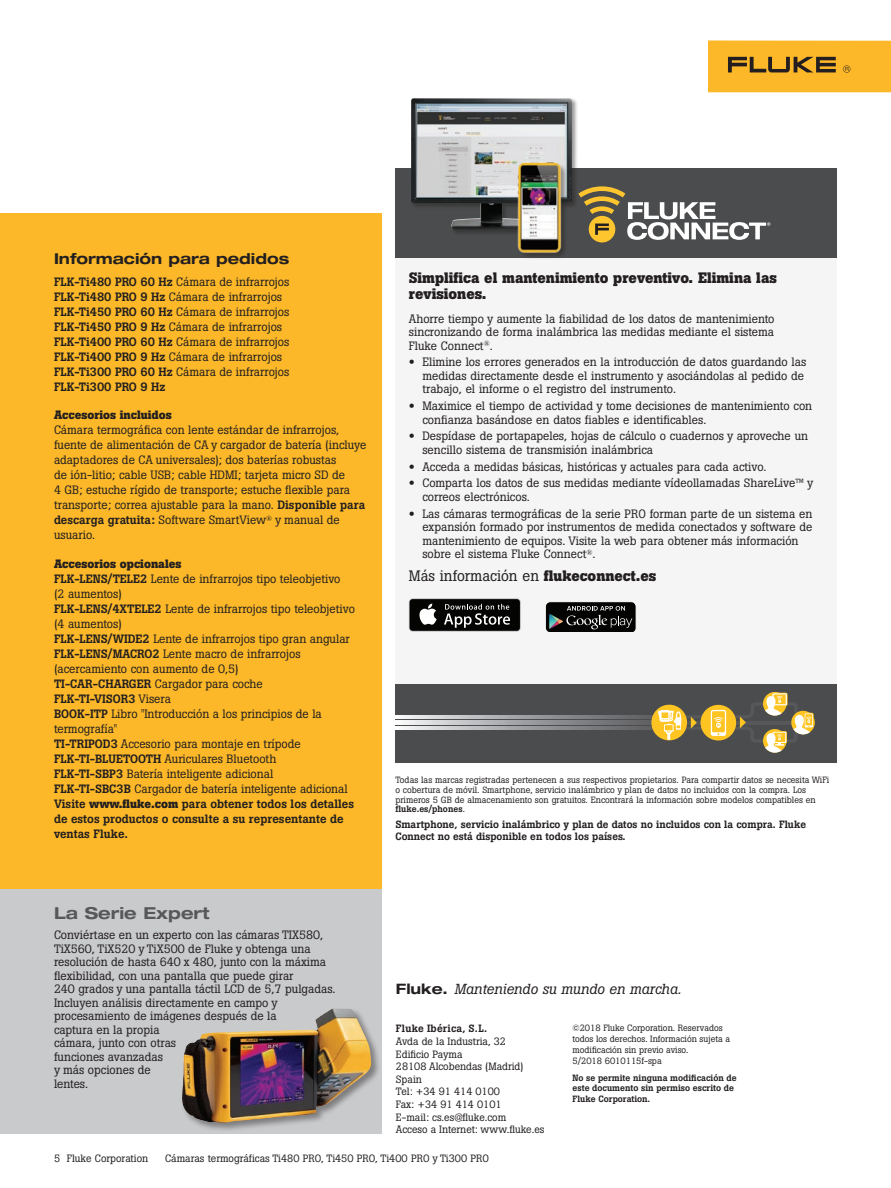
<style>
.page{position:relative;width:891px;height:1188px;background:#fff}
.page>*{position:absolute;margin:0;border:0;box-sizing:border-box;transform-origin:0 0}
.t1{font:700 expanded 16.5px "Helvetica Neue LT Std";color:#57585a}
.t2{font:700 15px/16.5px "Boton Pro";color:#231f20}
.t3{font:15px "Boton Pro";color:#231f20}
.t4{font:700 expanded 15px "Helvetica Neue LT Std";color:#231f20}
.t5{font:italic 14.4px "Boton Pro";color:#231f20}
.t6{font:12px/15px "Boton Pro";color:#231f20}
.t7{font:700 12px "Boton Pro";color:#231f20}
.t8{font:10.5px/12.6px "Boton Pro";color:#231f20}
.t9{font:500 10.5px/12px "Boton Pro";color:#231f20}
.t10{font:500 10.5px "Boton Pro";letter-spacing:.025em;color:#231f20}
.t11{font:9px/9.8px "Boton Pro";color:#231f20}
.t12{font:500 9px/10.8px "Boton Pro";color:#231f20}
.s1{font-weight:500}
.s2{font-weight:700}
.s3{font-family:"Helvetica Neue LT Std";font-weight:500;font-stretch:expanded}
.s4{font-size:11.7px}
.s5{font-family:"Helvetica Neue LT Std";font-weight:700;font-style:normal;font-stretch:expanded}
</style>
<div class="page">
<div style="left:0;top:869px;width:382px;height:265px;background:#c9cacc"></div>
<div style="left:0;top:213px;width:382px;height:676px;background:#fcb828"></div>
<div style="left:708px;top:40px;width:183px;height:52px;background:#fcb828"></div>
<svg style="left:728px;top:57px;width:108px;height:15px"></svg>
<svg style="left:843px;top:65px;width:7px;height:8px"></svg>
<div style="left:180px;top:1007px;width:201px;height:125px;background:#231f20;opacity:.45"></div>
<img style="left:181px;top:1008px;width:191px;height:115px">
<div style="left:395px;top:168px;width:442px;height:594px;background:#4b4c4d"></div>
<div style="left:589px;top:216px;width:26px;height:26px;background:#fec52e;border-radius:50%"></div>
<svg style="left:578px;top:186px;width:192px;height:54px"></svg>
<div style="left:395px;top:258px;width:442px;height:425px;background:#f5f5f6"></div>
<svg style="left:409px;top:598px;width:112px;height:34px"></svg>
<div style="left:410px;top:599px;width:110px;height:32px;background:#040503;border-radius:3px"></div>
<svg style="left:419px;top:604px;width:18px;height:21px"></svg>
<svg style="left:444px;top:604px;width:66px;height:24px"></svg>
<svg style="left:545px;top:602px;width:91px;height:29px;background:#292b2a"></svg>
<img style="left:395px;top:715px;width:258px;height:3px">
<img style="left:395px;top:721px;width:256px;height:3px">
<img style="left:395px;top:727px;width:258px;height:3px">
<div style="left:651px;top:705px;width:36px;height:35px;background:#fec422;border-radius:50%"></div>
<svg style="left:658px;top:693px;width:156px;height:60px"></svg>
<div style="left:410px;top:97px;width:168px;height:139px;background:#231f20;opacity:.45"></div>
<img style="left:411px;top:98px;width:161px;height:132px">
<div style="left:517px;top:162px;width:51px;height:98px;background:#231f20;opacity:.45"></div>
<img style="left:513px;top:159px;width:50px;height:100px">
<p class="t4" style="left:54px;top:249px;width:237px">Información para pedidos</p>
<p class="t6" style="left:54px;top:274px;width:237px"><span class="s1">FLK-Ti480 PRO 60 Hz</span> Cámara de infrarrojos <span class="s1">FLK-Ti480 PRO 9 Hz</span> Cámara de infrarrojos <span class="s1">FLK-Ti450 PRO 60 Hz</span> Cámara de infrarrojos <span class="s1">FLK-Ti450 PRO 9 Hz</span> Cámara de infrarrojos <span class="s1">FLK-Ti400 PRO 60 Hz</span> Cámara de infrarrojos <span class="s1">FLK-Ti400 PRO 9 Hz</span> Cámara de infrarrojos <span class="s1">FLK-Ti300 PRO 60 Hz</span> Cámara de infrarrojos <span class="s1">FLK-Ti300 PRO 9 Hz</span></p>
<p class="t7" style="left:54px;top:407px;width:119px">Accesorios incluidos</p>
<p class="t6" style="left:54px;top:422px;width:314px">Cámara termográfica con lente estándar de infrarrojos, fuente de alimentación de CA y cargador de batería (incluye adaptadores de CA universales); dos baterías robustas<br>de ión-litio; cable USB; cable HDMI; tarjeta micro SD de<br>4 GB; estuche rígido de transporte; estuche flexible para transporte; correa ajustable para la mano. <span class="s1">Disponible para descarga gratuita:</span> Software SmartView<sup>®</sup> y manual de usuario.</p>
<p class="t6" style="left:54px;top:556px;width:302px"><span class="s2">Accesorios opcionales<br></span><span class="s1">FLK-LENS/TELE2</span> Lente de infrarrojos tipo teleobjetivo<br>(2 aumentos)<br><span class="s1">FLK-LENS/4XTELE2</span> Lente de infrarrojos tipo teleobjetivo (4 aumentos)<br><span class="s1">FLK-LENS/WIDE2</span> Lente de infrarrojos tipo gran angular <span class="s1">FLK-LENS/MACRO2</span> Lente macro de infrarrojos (acercamiento con aumento de 0,5)<br><span class="s1">TI-CAR-CHARGER</span> Cargador para coche<br><span class="s1">FLK-TI-VISOR3</span> Visera<br><span class="s1">BOOK-ITP</span> Libro "Introducción a los principios de la termografía"<br><span class="s1">TI-TRIPOD3</span> Accesorio para montaje en trípode <span class="s1">FLK-TI-BLUETOOTH</span> Auriculares Bluetooth<br><span class="s1">FLK-TI-SBP3</span> Batería inteligente adicional<br><span class="s1">FLK-TI-SBC3B</span> Cargador de batería inteligente adicional <span class="s1">Visite</span> <span class="s2">www.fluke.com</span> <span class="s1">para obtener todos los detalles de estos productos o consulte a su representante de ventas Fluke.</span></p>
<h1 class="t1" style="left:54px;top:903px;width:157px">La Serie Expert</h1>
<p class="t6" style="left:54px;top:928px;width:283px;line-height:13.5px">Conviértase en un experto con las cámaras TIX580, TiX560, TiX520 y TiX500 de Fluke y obtenga una resolución de hasta 640 x 480, junto con la máxima flexibilidad, con una pantalla que puede girar<br>240 grados y una pantalla táctil LCD de 5,7 pulgadas.<br>Incluyen análisis directamente en campo y procesamiento de imágenes después de la<br>captura en la propia<br>cámara, junto con otras<br>funciones avanzadas<br>y más opciones de<br>lentes.</p>
<p class="t2" style="left:409px;top:269px;width:370px">Simplifica el mantenimiento preventivo. Elimina las revisiones.</p>
<p class="t6" style="left:409px;top:312px;width:367px;line-height:13.5px;text-align:justify">Ahorre tiempo y aumente la fiabilidad de los datos de mantenimiento sincronizando de forma inalámbrica las medidas mediante el sistema Fluke Connect<sup>®</sup>.</p>
<p class="t6" style="left:422px;top:355px;width:385px;line-height:13.5px;text-indent:-14px"><span class="s3">•</span> Elimine los errores generados en la introducción de datos guardando las medidas directamente desde el instrumento y asociándolas al pedido de trabajo, el informe o el registro del instrumento.</p>
<p class="t6" style="left:422px;top:399px;width:391px;line-height:13.5px;text-indent:-14px"><span class="s3">•</span> Maximice el tiempo de actividad y tome decisiones de mantenimiento con confianza basándose en datos fiables e identificables.</p>
<p class="t6" style="left:422px;top:429px;width:387px;line-height:13.5px;text-indent:-14px"><span class="s3">•</span> Despídase de portapapeles, hojas de cálculo o cuadernos y aproveche un sencillo sistema de transmisión inalámbrica</p>
<p class="t6" style="left:409px;top:459px;width:359px"><span class="s3">•</span> Acceda a medidas básicas, históricas y actuales para cada activo.</p>
<p class="t6" style="left:422px;top:476px;width:392px;line-height:13.5px;text-indent:-14px"><span class="s3">•</span> Comparta los datos de sus medidas mediante vídeollamadas ShareLive<span class="s4">™</span> y correos electrónicos.</p>
<p class="t6" style="left:422px;top:507px;width:392px;line-height:13.5px;text-indent:-14px"><span class="s3">•</span> Las cámaras termográficas de la serie PRO forman parte de un sistema en expansión formado por instrumentos de medida conectados y software de mantenimiento de equipos. Visite la web para obtener más información sobre el sistema Fluke Connect<sup>®</sup>.</p>
<p class="t3" style="left:409px;top:566px;width:249px">Más información en <span class="s2">flukeconnect.es</span></p>
<p class="t11" style="left:395px;top:775px;width:435px">Todas las marcas registradas pertenecen a sus respectivos propietarios. Para compartir datos se necesita WiFi o cobertura de móvil. Smartphone, servicio inalámbrico y plan de datos no incluidos con la compra. Los primeros 5 GB de almacenamiento son gratuitos. Encontrará la información sobre modelos compatibles en <span class="s1">fluke.es/phones</span>.</p>
<p class="t9" style="left:395px;top:818px;width:412px">Smartphone, servicio inalámbrico y plan de datos no incluidos con la compra. Fluke<br>Connect no está disponible en todos los países.</p>
<p class="t5" style="left:396px;top:980px;width:287px"><span class="s5">Fluke.</span> Manteniendo su mundo en marcha.</p>
<p class="t11" style="left:573px;top:1023px;width:159px;line-height:10.8px">©2018 Fluke Corporation. Reservados todos los derechos. Información sujeta a modificación sin previo aviso.<br>5/2018 6010115f-spa</p>
<p class="t12" style="left:573px;top:1072px;width:166px">No se permite ninguna modificación de este documento sin permiso escrito de<br>Fluke Corporation.</p>
<p class="t10" style="left:396px;top:1022px;width:93px">Fluke Ibérica, S.L.</p>
<p class="t8" style="left:396px;top:1035px;width:150px">Avda de la Industria, 32<br>Edificio Payma<br>28108 Alcobendas (Madrid)<br>Spain<br>Tel: +34 91 414 0100<br>Fax: +34 91 414 0101<br>E-mail: cs.es@fluke.com<br>Acceso a Internet: www.fluke.es</p>
<p class="t8" style="left:54px;top:1152px;width:96px">5 Fluke Corporation</p>
<p class="t8" style="left:165px;top:1152px;width:325px">Cámaras termográficas Ti480 PRO, Ti450 PRO, Ti400 PRO y Ti300 PRO</p>
</div>
